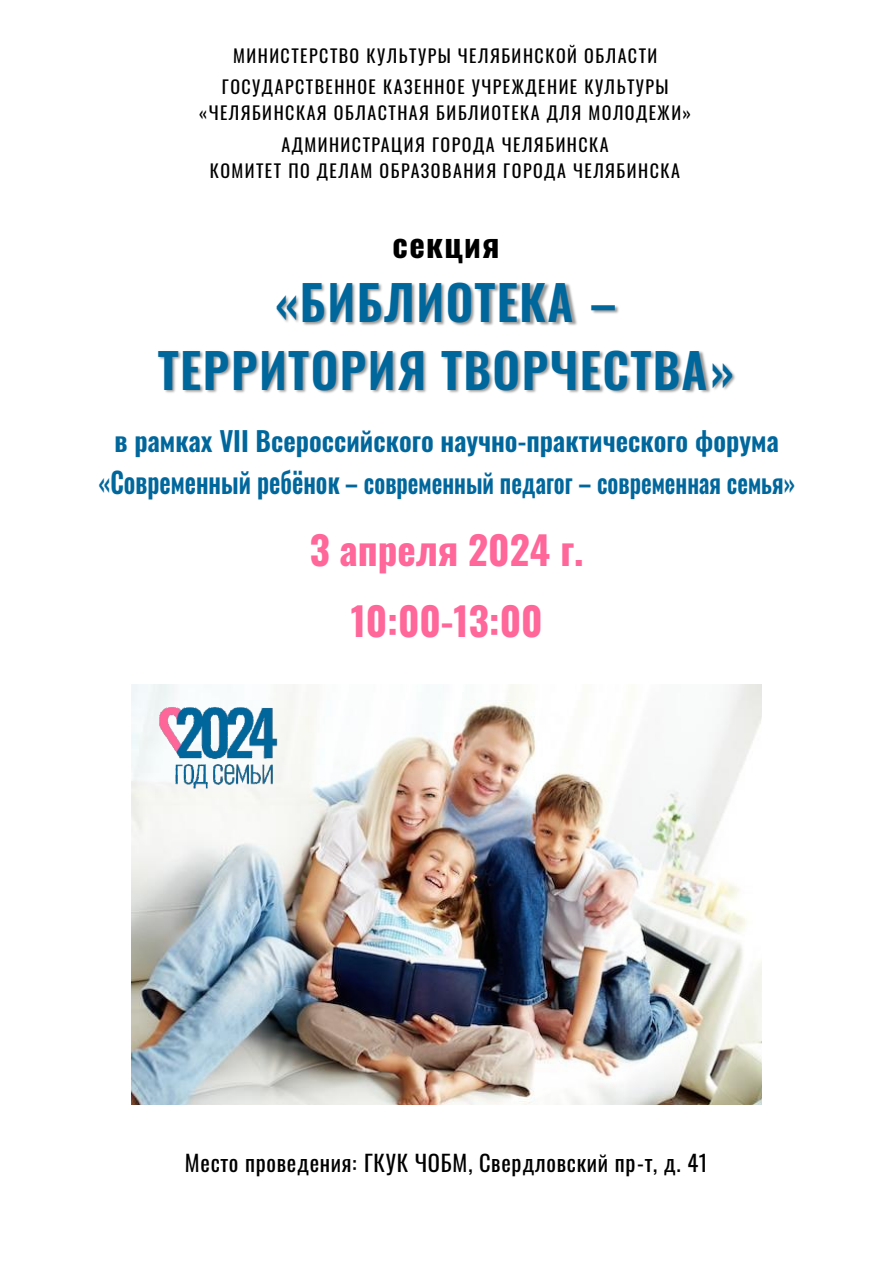
<style>
.page{position:relative;width:893px;height:1262px;background:#fff}
.page>*{position:absolute;margin:0;border:0;box-sizing:border-box;transform-origin:0 0}
.t1{font:600 48.15px "Oswald";letter-spacing:.03em;color:#00679d}
.t2{font:600 48px "Oswald";letter-spacing:.03em;color:#00679d}
.t3{font:700 39px/71.1px "Oswald";color:#f69;text-align:center}
.t4{font:700 33px "Oswald";letter-spacing:.05em;color:#000}
.t5{font:600 27px/41.4px "Oswald";color:#00679d;text-align:center}
.t6{font:22.5px "Oswald";letter-spacing:.03em;color:#000}
.t7{font:18px/31.2px "Oswald";letter-spacing:.08em;color:#000;text-align:center}
.s1{font-size:28.65px}
</style>
<div class="page">
<img style="left:277px;top:283px;width:342px;height:29px">
<img style="left:159px;top:312px;width:576px;height:82px">
<img style="left:131px;top:684px;width:631px;height:420px">
<img style="left:151px;top:696px;width:135px;height:97px">
<p class="t7" style="left:222px;top:39px;width:448px">МИНИСТЕРСТВО КУЛЬТУРЫ ЧЕЛЯБИНСКОЙ ОБЛАСТИ<br>ГОСУДАРСТВЕННОЕ КАЗЕННОЕ УЧРЕЖДЕНИЕ КУЛЬТУРЫ</p>
<p class="t7" style="left:199px;top:97px;width:493px">«ЧЕЛЯБИНСКАЯ ОБЛАСТНАЯ БИБЛИОТЕКА ДЛЯ МОЛОДЕЖИ»<br>АДМИНИСТРАЦИЯ ГОРОДА ЧЕЛЯБИНСКА</p>
<p class="t7" style="left:210px;top:154px;width:471px">КОМИТЕТ ПО ДЕЛАМ ОБРАЗОВАНИЯ ГОРОДА ЧЕЛЯБИНСКА</p>
<h3 class="t4" style="left:392px;top:219px;width:109px">секция</h3>
<h2 class="t2" style="left:275px;top:265px;width:343px">«БИБЛИОТЕКА –</h2>
<h1 class="t1" style="left:158px;top:332px;width:577px">ТЕРРИТОРИЯ ТВОРЧЕСТВА»</h1>
<h3 class="t5" style="left:99px;top:419px;width:698px">в рамках VII Всероссийского научно-практического форума <span class="s1">«Современный ребёнок</span> – современный педагог – современная семья»</h3>
<h3 class="t3" style="left:310px;top:513px;width:275px">3 апреля 2024 г.<br>10:00-13:00</h3>
<p class="t6" style="left:185px;top:1145px;width:524px">Место проведения: ГКУК ЧОБМ, Свердловский пр-т, д. 41</p>
</div>
